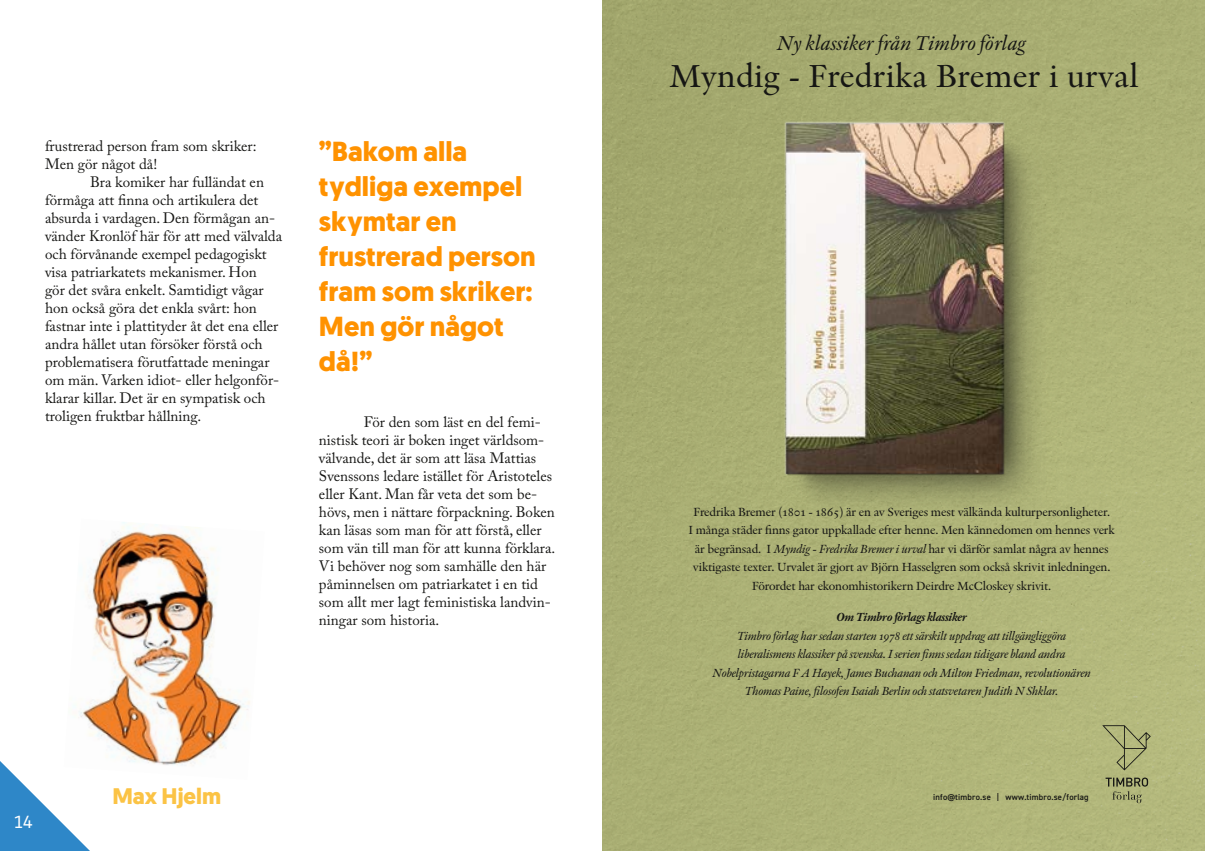
<style>
.page{position:relative;width:1205px;height:851px;background:#fff}
.page>*{position:absolute;margin:0;border:0;box-sizing:border-box;transform-origin:0 0}
.t1{font:33.25px "Indigo Antiqua 2";color:#161614}
.t2{font:700 27.5px/35px "Geomanist";color:#ff9200}
.t3{font:700 22.5px "Geomanist";color:#fbc345}
.t4{font:italic 20.88px "Indigo Antiqua 2";letter-spacing:.005em;color:#161614}
.t5{font:17.5px "Noway";color:#fff}
.t6{font:15px/18px "Adobe Caslon Pro";color:#161614}
.t7{font:12.25px/18.5px "Indigo Antiqua 2";letter-spacing:-.02em;color:#161614;text-align:center}
.t8{font:italic 12.25px/18.5px "Indigo Antiqua 2";letter-spacing:-.02em;color:#161614;text-align:center}
.t9{font:italic 700 12.25px "Indigo Antiqua 2";letter-spacing:-.02em;color:#161614}
.t10{font:600 8.62px "DIN2014";letter-spacing:.02em;color:#161614}
.s1{font-style:italic}
</style>
<div class="page">
<svg style="left:0;top:761px;width:89px;height:89px"></svg>
<img style="left:64px;top:522px;width:186px;height:257px">
<img style="left:602px;top:0;width:603px;height:850px">
<svg style="left:1105px;top:777px;width:43px;height:26px"></svg>
<svg style="left:1102px;top:725px;width:49px;height:45px;background:#a5a972"></svg>
<img style="left:758px;top:106px;width:388px;height:431px">
<p class="t6" style="left:45px;top:137px;width:213px">frustrerad person fram som skriker:<br>Men gör något då!</p>
<p class="t6" style="left:45px;top:173px;width:239px;text-indent:45px">Bra komiker har fulländat en förmåga att finna och artikulera det absurda i vardagen. Den förmågan an&shy;vänder Kronlöf här för att med välvalda och förvånande exempel pedagogiskt visa patriarkatets mekanismer. Hon<br>gör det svåra enkelt. Samtidigt vågar hon också göra det enkla svårt: hon fastnar inte i plattityder åt det ena eller andra hållet utan försöker förstå och problematisera förutfattade meningar om män. Varken idiot- eller helgonför&shy;klarar killar. Det är en sympatisk och troligen fruktbar hållning.</p>
<h2 class="t2" style="left:319px;top:133px;width:218px">”Bakom alla tydliga exempel skymtar en frustrerad person fram som skriker:<br>Men gör något då!”</h2>
<p class="t6" style="left:319px;top:412px;width:238px;text-indent:45px">För den som läst en del femi&shy;nistisk teori är boken inget världsom&shy;välvande, det är som att läsa Mattias Svenssons ledare istället för Aristoteles eller Kant. Man får veta det som be&shy;hövs, men i nättare förpackning. Boken kan läsas som man för att förstå, eller som vän till man för att kunna förklara.<br>Vi behöver nog som samhälle den här påminnelsen om patriarkatet i en tid som allt mer lagt feministiska landvin&shy;ningar som historia.</p>
<p class="t5" style="left:14px;top:809px;width:20px">14</p>
<h3 class="t3" style="left:112px;top:781px;width:110px">Max Hjelm</h3>
<h3 class="t4" style="left:777px;top:29px;width:251px">Ny klassiker från Timbro förlag</h3>
<h1 class="t1" style="left:669px;top:53px;width:470px">Myndig - Fredrika Bremer i urval</h1>
<p class="t7" style="left:688px;top:502px;width:428px">Fredrika Bremer (1801 - 1865) är en av Sveriges mest välkända kulturpersonligheter.<br>I många städer finns gator uppkallade efter henne. Men kännedomen om hennes verk är begränsad. I <span class="s1">Myndig - Fredrika Bremer i urval</span> har vi därför samlat några av hennes viktigaste texter. Urvalet är gjort av Björn Hasselgren som också skrivit inledningen.<br>Förordet har ekonomhistorikern Deirdre McCloskey skrivit.</p>
<p class="t9" style="left:836px;top:608px;width:132px">Om Timbro förlags klassiker</p>
<p class="t8" style="left:712px;top:626px;width:380px">Timbro förlag har sedan starten 1978 ett särskilt uppdrag att tillgängliggöra liberalismens klassiker på svenska. I serien finns sedan tidigare bland andra Nobelpristagarna F A Hayek, James Buchanan och Milton Friedman, revolutionären Thomas Paine, filosofen Isaiah Berlin och statsvetaren Judith N Shklar.</p>
<p class="t10" style="left:933px;top:790px;width:157px">info@timbro.se | www.timbro.se/forlag</p>
</div>
